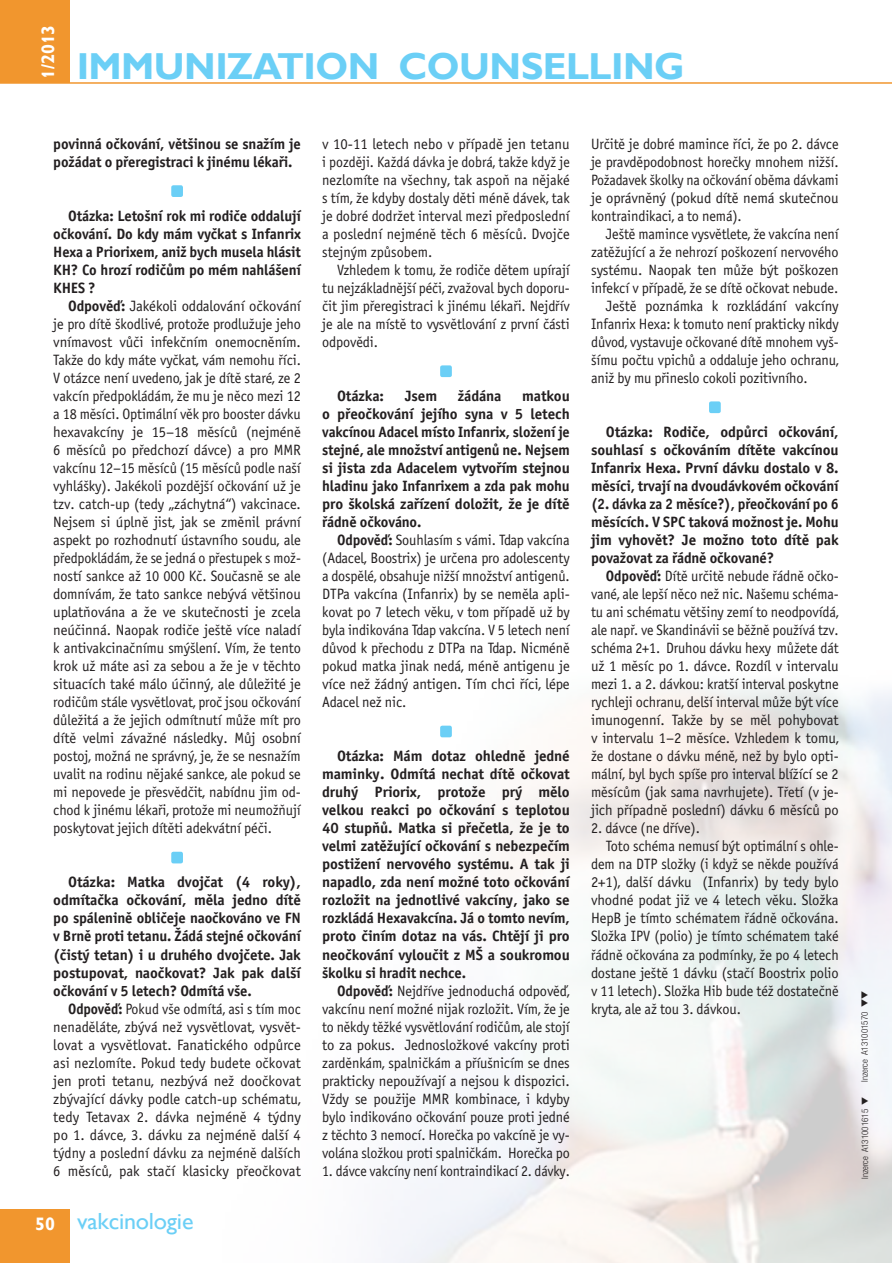
<style>
.page{position:relative;width:892px;height:1263px;background:#fff}
.page>*{position:absolute;margin:0;border:0;box-sizing:border-box;transform-origin:0 0}
.t1{font:700 37.5px "Gill Sans AMT";letter-spacing:-.015em;color:#6bcff6}
.t2{font:23.25px "Gill Sans AMT";letter-spacing:-.01em;color:#6bcff6}
.t3{font:700 18px "Gill Sans AMT";color:#fff}
.poradna_odpoved{font:15px/18px "Officina Sans E";letter-spacing:-.01em;color:#231f20;text-align:justify;scale:.95 1}
.poradna_odpoved-2{font:15px/18px "Officina Sans E";letter-spacing:-.01em;color:#231f20;text-align:justify}
.poradna_dotaz{font:700 15px/18px "Officina Sans E";letter-spacing:-.01em;color:#231f20;text-align:justify}
.poradna_odpoved-3{font:15px/18px "Officina Sans E";letter-spacing:-.01em;color:#231f20;text-align:justify;scale:.96 1}
.poradna_odpoved-4{font:15px/18px "Officina Sans E";letter-spacing:-.01em;color:#231f20;text-align:justify;scale:.93 1}
.poradna_odpoved-5{font:15px/18px "Officina Sans E";letter-spacing:-.01em;color:#231f20;text-align:justify;scale:.94 1}
.poradna_odpoved-6{font:15px "Officina Sans E";letter-spacing:-.01em;color:#231f20;scale:.92 1}
.t4{font:300 condensed 9px "Helvetica Neue LT Pro";color:#231f20}
.s1{font-weight:700}
</style>
<div class="page">
<div style="left:0;top:1209px;width:69px;height:53px;background:#f1962e"></div>
<div style="left:0;top:0;width:69px;height:83px;background:#f1962e"></div>
<hr style="left:0;top:82px;width:891px;height:2px;background:#f1962e">
<div style="left:171px;top:185px;width:12px;height:12px;background:#6bcff6;border-radius:2px"></div>
<div style="left:171px;top:851px;width:12px;height:12px;background:#6bcff6;border-radius:2px"></div>
<div style="left:440px;top:365px;width:12px;height:12px;background:#6bcff6;border-radius:2px"></div>
<div style="left:440px;top:725px;width:12px;height:12px;background:#6bcff6;border-radius:2px"></div>
<div style="left:709px;top:401px;width:11px;height:12px;background:#6bcff6;border-radius:2px"></div>
<p class="t3" style="left:37px;top:79px;width:56px;rotate:-90deg">1/2013</p>
<p class="t1" style="left:77px;top:44px;width:609px">IMMUNIZATION COUNSELLING</p>
<p class="poradna_dotaz" style="left:53px;top:135px;width:249px">povinná očkování, většinou se snažím je požádat o přeregistraci k jinému lékaři.</p>
<p class="poradna_dotaz" style="left:53px;top:207px;width:249px;text-indent:15px">Otázka: Letošní rok mi rodiče oddalují očkování. Do kdy mám vyčkat s Infanrix Hexa a Priorixem, aniž bych musela hlásit KH? Co hrozí rodičům po mém nahlášení KHES ?</p>
<p class="poradna_odpoved-2" style="left:53px;top:297px;width:249px;text-indent:15px"><span class="s1">Odpověď:</span> Jakékoli oddalování očkování je pro dítě škodlivé, protože prodlužuje jeho vnímavost vůči infekčním onemocněním.<br>Takže do kdy máte vyčkat, vám nemohu říci.<br>V otázce není uvedeno, jak je dítě staré, ze 2 vakcín předpokládám, že mu je něco mezi 12 a 18 měsíci. Optimální věk pro booster dávku hexavakcíny je 15–18 měsíců (nejméně 6 měsíců po předchozí dávce) a pro MMR vakcínu 12–15 měsíců (15 měsíců podle naší vyhlášky). Jakékoli pozdější očkování už je tzv. catch-up (tedy „záchytná“) vakcinace.<br>Nejsem si úplně jist, jak se změnil právní aspekt po rozhodnutí ústavního soudu, ale předpokládám, že se jedná o přestupek s mož&shy;ností sankce až 10 000 Kč. Současně se ale domnívám, že tato sankce nebývá většinou uplatňována a že ve skutečnosti je zcela neúčinná. Naopak rodiče ještě více naladí k antivakcinačnímu smýšlení. Vím, že tento krok už máte asi za sebou a že je v těchto situacích také málo účinný, ale důležité je rodičům stále vysvětlovat, proč jsou očkování důležitá a že jejich odmítnutí může mít pro dítě velmi závažné následky. Můj osobní postoj, možná ne správný, je, že se nesnažím uvalit na rodinu nějaké sankce, ale pokud se mi nepovede je přesvědčit, nabídnu jim od&shy;chod k jinému lékaři, protože mi neumožňují poskytovat jejich dítěti adekvátní péči.</p>
<p class="poradna_dotaz" style="left:53px;top:873px;width:249px;text-indent:15px">Otázka: Matka dvojčat (4 roky), odmítačka očkování, měla jedno dítě po spálenině obličeje naočkováno ve FN v Brně proti tetanu. Žádá stejné očkování (čistý tetan) i u druhého dvojčete. Jak postupovat, naočkovat? Jak pak další očkování v 5 letech? Odmítá vše.</p>
<p class="poradna_odpoved-4" style="left:53px;top:999px;width:268px;text-indent:15px"><span class="s1">Odpověď:</span> Pokud vše odmítá, asi s tím moc nenaděláte, zbývá než vysvětlovat, vysvět&shy;lovat a vysvětlovat. Fanatického odpůrce asi nezlomíte. Pokud tedy budete očkovat jen proti tetanu, nezbývá než doočkovat zbývající dávky podle catch-up schématu, tedy Tetavax 2. dávka nejméně 4 týdny po 1. dávce, 3. dávku za nejméně další 4 týdny a poslední dávku za nejméně dalších 6 měsíců, pak stačí klasicky přeočkovat</p>
<p class="t3" style="left:35px;top:1212px;width:21px">50</p>
<p class="t2" style="left:77px;top:1207px;width:118px">vakcinologie</p>
<p class="poradna_odpoved-2" style="left:322px;top:135px;width:249px">v 10-11 letech nebo v případě jen tetanu i později. Každá dávka je dobrá, takže když je nezlomíte na všechny, tak aspoň na nějaké s tím, že kdyby dostaly děti méně dávek, tak je dobré dodržet interval mezi předposlední a poslední nejméně těch 6 měsíců. Dvojče stejným způsobem.</p>
<p class="poradna_odpoved" style="left:322px;top:261px;width:262px;text-indent:15px">Vzhledem k tomu, že rodiče dětem upírají tu nejzákladnější péči, zvažoval bych doporu&shy;čit jim přeregistraci k jinému lékaři. Nejdřív je ale na místě to vysvětlování z první části odpovědi.</p>
<p class="poradna_dotaz" style="left:337px;top:387px;width:48px">Otázka:</p>
<p class="poradna_dotaz" style="left:405px;top:387px;width:34px">Jsem</p>
<p class="poradna_dotaz" style="left:458px;top:387px;width:45px">žádána</p>
<p class="poradna_dotaz" style="left:322px;top:387px;width:249px;text-indent:200px">matkou o přeočkování jejího syna v 5 letech vakcínou Adacel místo Infanrix, složení je stejné, ale množství antigenů ne. Nejsem si jista zda Adacelem vytvořím stejnou hladinu jako Infanrixem a zda pak mohu pro školská zařízení doložit, že je dítě řádně očkováno.</p>
<p class="poradna_odpoved" style="left:322px;top:531px;width:262px;text-indent:15px"><span class="s1">Odpověď:</span> Souhlasím s vámi. Tdap vakcína (Adacel, Boostrix) je určena pro adolescenty a dospělé, obsahuje nižší množství antigenů.<br>DTPa vakcína (Infanrix) by se neměla apli&shy;kovat po 7 letech věku, v tom případě už by byla indikována Tdap vakcína. V 5 letech není důvod k přechodu z DTPa na Tdap. Nicméně pokud matka jinak nedá, méně antigenu je více než žádný antigen. Tím chci říci, lépe Adacel než nic.</p>
<p class="poradna_dotaz" style="left:322px;top:747px;width:249px;text-indent:15px">Otázka: Mám dotaz ohledně jedné maminky. Odmítá nechat dítě očkovat druhý Priorix, protože prý mělo velkou reakci po očkování s teplotou 40 stupňů. Matka si přečetla, že je to velmi zatěžující očkování s nebezpečím postižení nervového systému. A tak ji napadlo, zda není možné toto očkování rozložit na jednotlivé vakcíny, jako se rozkládá Hexavakcína. Já o tomto nevím, proto činím dotaz na vás. Chtějí ji pro neočkování vyloučit z MŠ a soukromou školku si hradit nechce.</p>
<p class="poradna_odpoved-3" style="left:322px;top:981px;width:259px;text-indent:15px"><span class="s1">Odpověď:</span> Nejdříve jednoduchá odpověď, vakcínu není možné nijak rozložit. Vím, že je to někdy těžké vysvětlování rodičům, ale stojí to za pokus. Jednosložkové vakcíny proti zarděnkám, spalničkám a příušnicím se dnes prakticky nepoužívají a nejsou k dispozici.<br>Vždy se použije MMR kombinace, i kdyby bylo indikováno očkování pouze proti jedné z těchto 3 nemocí. Horečka po vakcíně je vy&shy;volána složkou proti spalničkám. Horečka po</p>
<p class="poradna_odpoved-6" style="left:322px;top:1161px;width:270px">1. dávce vakcíny není kontraindikací 2. dávky.</p>
<p class="poradna_odpoved" style="left:591px;top:135px;width:262px">Určitě je dobré mamince říci, že po 2. dávce je pravděpodobnost horečky mnohem nižší.<br>Požadavek školky na očkování oběma dávkami je oprávněný (pokud dítě nemá skutečnou kontraindikaci, a to nemá).</p>
<p class="poradna_odpoved-5" style="left:591px;top:225px;width:265px;text-indent:15px">Ještě mamince vysvětlete, že vakcína není zatěžující a že nehrozí poškození nervového systému. Naopak ten může být poškozen infekcí v případě, že se dítě očkovat nebude.</p>
<p class="poradna_odpoved-2" style="left:591px;top:297px;width:249px;text-indent:15px">Ještě poznámka k rozkládání vakcíny Infanrix Hexa: k tomuto není prakticky nikdy důvod, vystavuje očkované dítě mnohem vyš&shy;šímu počtu vpichů a oddaluje jeho ochranu, aniž by mu přineslo cokoli pozitivního.</p>
<p class="poradna_dotaz" style="left:591px;top:423px;width:249px;text-indent:15px">Otázka: Rodiče, odpůrci očkování, souhlasí s očkováním dítěte vakcínou Infanrix Hexa. První dávku dostalo v 8. měsíci, trvají na dvoudávkovém očkování (2. dávka za 2 měsíce?), přeočkování po 6 měsících. V SPC taková možnost je. Mohu jim vyhovět? Je možno toto dítě pak považovat za řádně očkované?</p>
<p class="poradna_odpoved" style="left:591px;top:567px;width:262px;text-indent:15px"><span class="s1">Odpověď:</span> Dítě určitě nebude řádně očko&shy;vané, ale lepší něco než nic. Našemu schéma&shy;tu ani schématu většiny zemí to neodpovídá, ale např. ve Skandinávii se běžně používá tzv. schéma 2+1. Druhou dávku hexy můžete dát už 1 měsíc po 1. dávce. Rozdíl v intervalu mezi 1. a 2. dávkou: kratší interval poskytne rychleji ochranu, delší interval může být více imunogenní. Takže by se měl pohybovat v intervalu 1–2 měsíce. Vzhledem k tomu, že dostane o dávku méně, než by bylo opti&shy;mální, byl bych spíše pro interval blížící se 2 měsícům (jak sama navrhujete). Třetí (v je&shy;jich případně poslední) dávku 6 měsíců po</p>
<p class="poradna_odpoved" style="left:591px;top:819px;width:116px">2. dávce (ne dříve).</p>
<p class="poradna_odpoved" style="left:591px;top:837px;width:262px;text-indent:15px">Toto schéma nemusí být optimální s ohle&shy;dem na DTP složky (i když se někde používá 2+1), další dávku (Infanrix) by tedy bylo vhodné podat již ve 4 letech věku. Složka HepB je tímto schématem řádně očkována.<br>Složka IPV (polio) je tímto schématem také řádně očkována za podmínky, že po 4 letech dostane ještě 1 dávku (stačí Boostrix polio v 11 letech). Složka Hib bude též dostatečně kryta, ale až tou 3. dávkou.</p>
<p class="t4" style="left:859px;top:1081px;width:92px;rotate:-90deg">Inzerce A131001570 ▼▼</p>
<p class="t4" style="left:859px;top:1178px;width:84px;rotate:-90deg">Inzerce A131001615 ▼</p>
</div>
